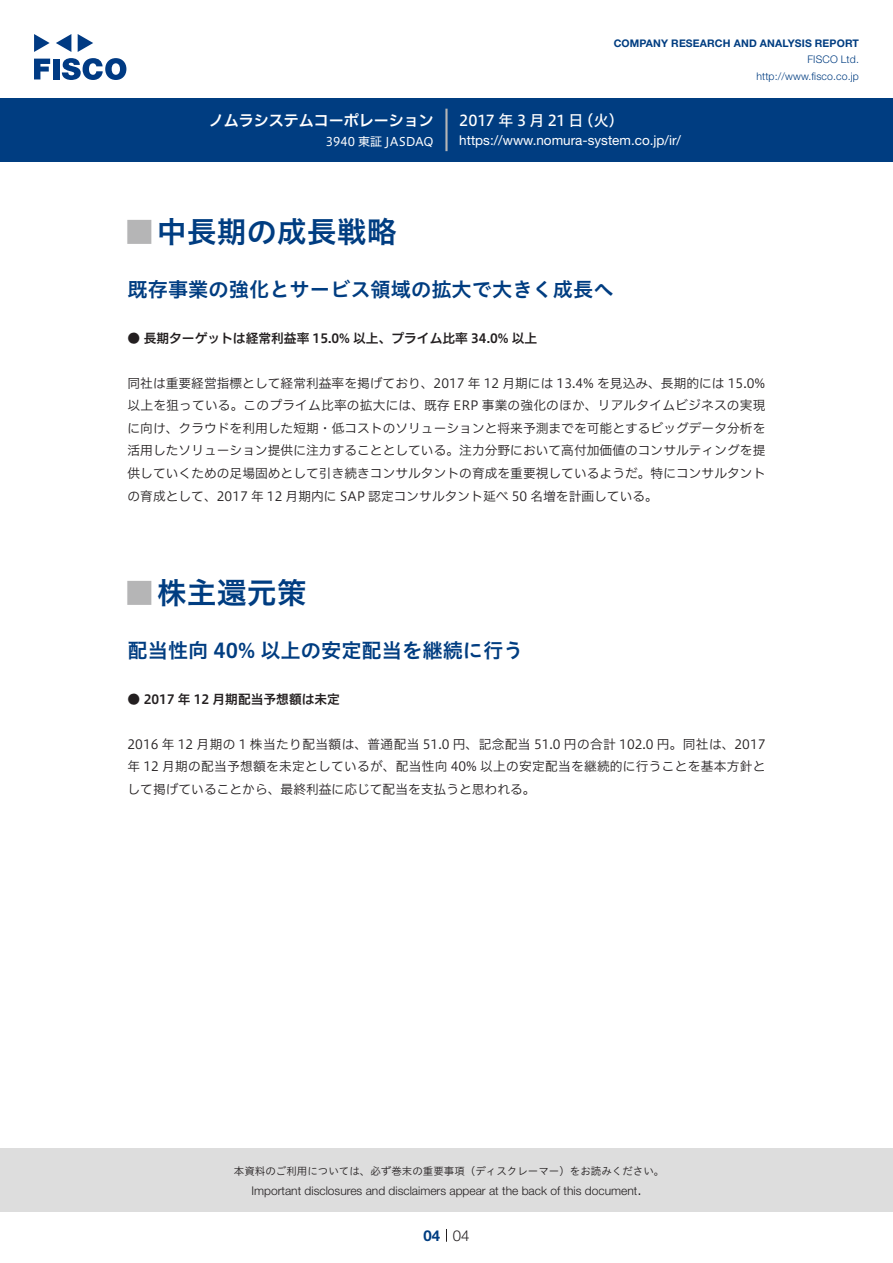
<style>
.page{position:relative;width:893px;height:1263px;background:#fff}
.page>*{position:absolute;margin:0;border:0;box-sizing:border-box;transform-origin:0 0}
.t1{font:30px "Hiragino UD Sans Std N W6";color:#003d81}
.t2{font:700 24px "Koz Go Pro";color:#b5b5b6}
.中タイトル{font:20.25px "Hiragino UD Sans Std W6";color:#003d81}
.t3{font:15px "Hiragino UD Sans F Std N W6";color:#fff}
.t4{font:15px "Hiragino UD Sans F Std N W5";letter-spacing:.175em;color:#fff}
.t5{font:300 15px "Helvetica Neue LT Std";color:#231f20}
.t6{font:700 15px "Helvetica Neue LT Std";color:#003d81}
.t7{font:13.5px "Helvetica Neue LT Std";color:#fff}
.本文{font:12.75px/22.5px "Hiragino UD Sans F Std N W3";color:#231f20;text-align:justify}
.小タイトル{font:12.75px "Hiragino UD Sans F Std N W6";color:#231f20}
.t8{font:300 12px "Helvetica Neue LT Std";color:#231f20}
.t9{font:12px "Hiragino UD Sans F Std N W4";color:#fff}
.t10{font:10.5px "Hiragino UD Sans Std W3";color:#231f20}
.t11{font:700 10.5px "Helvetica Neue LT Std";letter-spacing:.015em;color:#003d81}
.t12{font:300 10.5px/16.5px "Helvetica Neue LT Std";letter-spacing:.015em;color:#003d81;text-align:right}
</style>
<div class="page">
<div style="left:0;top:1148px;width:893px;height:64px;background:#ddd"></div>
<svg style="left:34px;top:59px;width:16px;height:20px"></svg>
<div style="left:53px;top:59px;width:6px;height:20px;background:#003a83"></div>
<svg style="left:62px;top:58px;width:64px;height:22px"></svg>
<svg style="left:34px;top:34px;width:16px;height:18px"></svg>
<svg style="left:78px;top:34px;width:15px;height:18px"></svg>
<svg style="left:56px;top:34px;width:15px;height:18px"></svg>
<div style="left:0;top:98px;width:893px;height:64px;background:#003d81"></div>
<hr style="left:445px;top:109px;width:3px;height:42px;background:#b5b5b6">
<svg style="left:446px;top:1229px;width:1px;height:13px"></svg>
<p class="t3" style="left:209px;top:109px;width:227px">ノムラシステムコーポレーション</p>
<p class="t9" style="left:326px;top:132px;width:109px">3940 東証 JASDAQ</p>
<p class="t11" style="left:614px;top:37px;width:247px">COMPANY RESEARCH AND ANALYSIS REPORT</p>
<p class="t12" style="left:756px;top:51px;width:104px">FISCO Ltd. http://www.fisco.co j p.</p>
<p class="t4" style="left:459px;top:109px;width:126px">2017年3月21日</p>
<p class="t4" style="left:579px;top:109px;width:47px">（火(</p>
<p class="t7" style="left:459px;top:132px;width:223px">https://www.nomura-system. c o j p. /i r/</p>
<p class="t1" style="left:157px;top:209px;width:241px">中長期の成長戦略</p>
<p class="t2" style="left:128px;top:217px;width:25px">█</p>
<p class="中タイトル" style="left:128px;top:274px;width:487px">既存事業の強化とサービス領域の拡大で大きく成長へ</p>
<p class="小タイトル" style="left:128px;top:328px;width:411px">● 長期ターゲットは経常利益率 15.0% 以上、プライム比率 34.0% 以上</p>
<p class="本文" style="left:128px;top:371px;width:639px">同社は重要経営指標として経常利益率を掲げており、2017 年 12 月期には 13.4% を見込み、長期的には 15.0%以上を狙っている。このプライム比率の拡大には、既存 ERP 事業の強化のほか、リアルタイムビジネスの実現に向け、クラウドを利用した短期・低コストのソリューションと将来予測までを可能とするビッグデータ分析を活用したソリューション提供に注力することとしている。注力分野において高付加価値のコンサルティングを提供していくための足場固めとして引き続きコンサルタントの育成を重要視しているようだ。特にコンサルタントの育成として、2017 年 12 月期内に SAP 認定コンサルタント延べ 50 名増を計画している。</p>
<p class="t1" style="left:157px;top:570px;width:151px">株主還元策</p>
<p class="t2" style="left:128px;top:577px;width:25px">█</p>
<p class="中タイトル" style="left:128px;top:635px;width:398px">配当性向 40% 以上の安定配当を継続に行う</p>
<p class="小タイトル" style="left:128px;top:689px;width:214px">● 2017 年 12 月期配当予想額は未定</p>
<p class="本文" style="left:128px;top:732px;width:639px">2016 年 12 月期の 1 株当たり配当額は、普通配当 51.0 円、記念配当 51.0 円の合計 102.0 円。同社は、2017年 12 月期の配当予想額を未定としているが、配当性向 40% 以上の安定配当を継続的に行うことを基本方針として掲げていることから、最終利益に応じて配当を支払うと思われる。</p>
<p class="t10" style="left:234px;top:1163px;width:432px">本資料のご利用については、必ず巻末の重要事項（ディスクレーマー）をお読みください。</p>
<p class="t5" style="left:637px;top:1180px;width:6px">.</p>
<p class="t8" style="left:251px;top:1183px;width:387px">Important disclosures and disclaimers appear at the back of this document</p>
<p class="t6" style="left:423px;top:1226px;width:18px">04</p>
<p class="t5" style="left:453px;top:1226px;width:18px">04</p>
</div>
